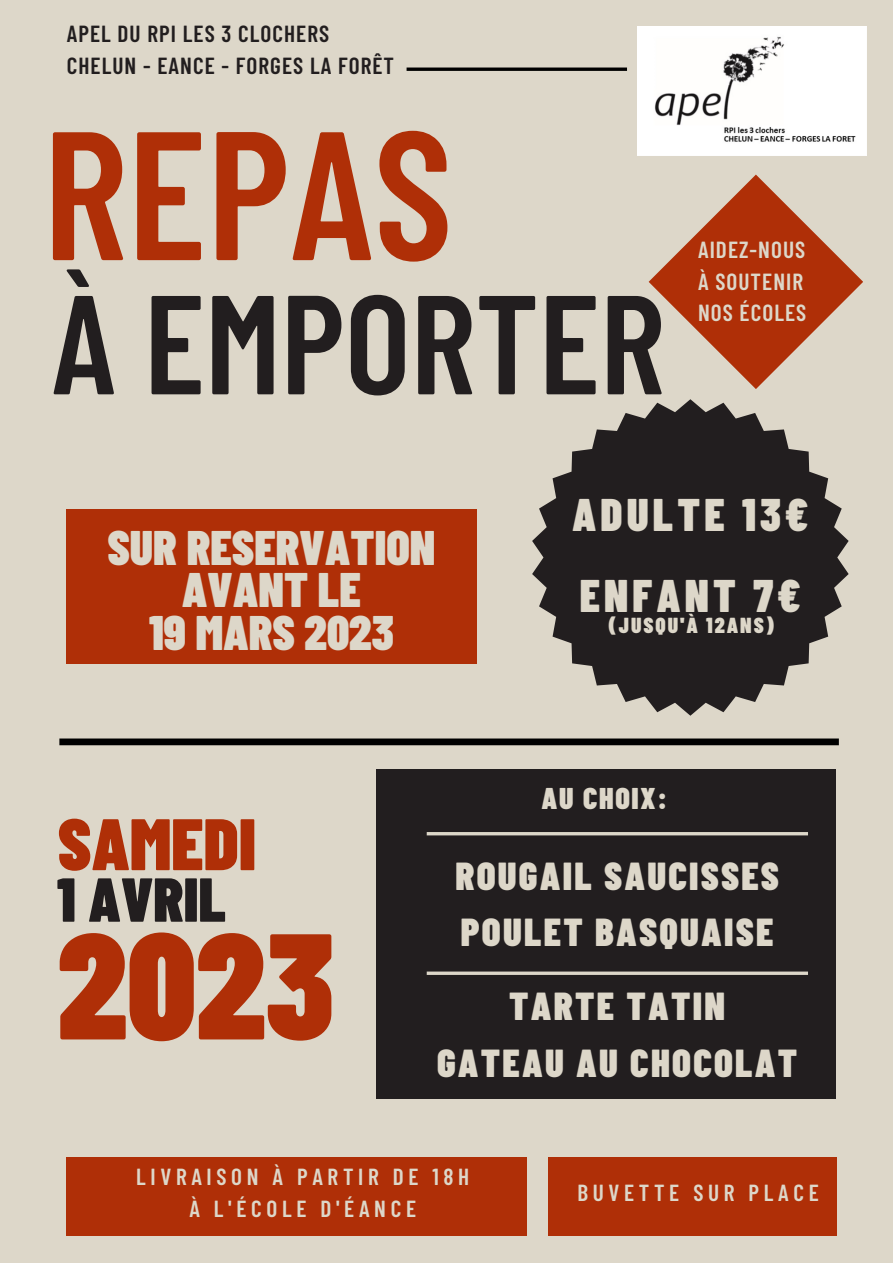
<style>
.page{position:relative;width:893px;height:1264px;background:#fff}
.page>*{position:absolute;margin:0;border:0;box-sizing:border-box;transform-origin:0 0}
.t1{font:600 182.55px "Barlow Condensed";color:#af2f07}
.t2{font:900 150.15px "Barlow Condensed";color:#af2f07}
.t3{font:600 140.4px "Barlow Condensed";color:#221e1f}
.t4{font:900 72.75px "Barlow Condensed";color:#af2f07}
.t5{font:900 61.95px "Barlow Condensed";color:#221e1f}
.t6{font:900 48.45px/42.8px "Barlow Condensed";color:#ddd7c9;text-align:center}
.t7{font:900 45.6px/81px "Barlow Condensed";letter-spacing:.09em;color:#ddd7c9}
.t8{font:900 39px/56.2px "Barlow Condensed";letter-spacing:.06em;color:#ddd7c9}
.t9{font:900 30px "Barlow Condensed";letter-spacing:.06em;color:#ddd7c9}
.t10{font:600 23.25px/31.5px "Barlow Condensed";letter-spacing:.2em;color:#ddd7c9;text-align:center}
.t11{font:600 23.25px/32.1px "Barlow Condensed";letter-spacing:.045em;color:#221e1f}
.t12{font:600 23.25px/31.5px "Barlow Condensed";letter-spacing:.045em;color:#ddd7c9}
.t13{font:900 21.6px "Barlow Condensed";letter-spacing:.09em;color:#ddd7c9}
</style>
<div class="page">
<div style="left:0;top:0;width:892px;height:1262px;background:#ddd7c9"></div>
<div style="left:67px;top:508px;width:409px;height:155px;background:#af2f07"></div>
<div style="left:376px;top:769px;width:459px;height:328px;background:#221e1f"></div>
<div style="left:548px;top:1156px;width:288px;height:79px;background:#af2f07"></div>
<div style="left:67px;top:1156px;width:459px;height:79px;background:#af2f07"></div>
<svg style="left:406px;top:67px;width:221px;height:4px"></svg>
<div style="left:59px;top:738px;width:779px;height:7px;background:#000"></div>
<hr style="left:426px;top:971px;width:382px;height:3px;background:#ddd7c9">
<svg style="left:648px;top:174px;width:215px;height:215px"></svg>
<img style="left:637px;top:26px;width:229px;height:130px">
<hr style="left:426px;top:832px;width:382px;height:3px;background:#ddd7c9">
<svg style="left:532px;top:399px;width:316px;height:316px;fill:#221e1f"></svg>
<p class="t11" style="left:67px;top:16px;width:329px">APEL DU RPI LES 3 CLOCHERS<br>CHELUN - EANCE - FORGES LA FORÊT</p>
<h1 class="t1" style="left:43px;top:77px;width:411px">REPAS</h1>
<h3 class="t3" style="left:52px;top:254px;width:614px">À EMPORTER</h3>
<p class="t12" style="left:698px;top:233px;width:110px">AIDEZ-NOUS<br>À SOUTENIR<br>NOS ÉCOLES</p>
<p class="t6" style="left:108px;top:524px;width:329px">SUR RESERVATION<br>AVANT LE<br>19 MARS 2023</p>
<p class="t7" style="left:572px;top:472px;width:238px">ADULTE 13€<br>ENFANT 7€</p>
<p class="t13" style="left:609px;top:612px;width:166px">(JUSQU'À 12ANS)</p>
<p class="t9" style="left:541px;top:779px;width:127px">AU CHOIX:</p>
<h3 class="t4" style="left:58px;top:797px;width:200px">SAMEDI</h3>
<h3 class="t5" style="left:57px;top:859px;width:171px">1 AVRIL</h3>
<h2 class="t2" style="left:58px;top:889px;width:278px">2023</h2>
<p class="t8" style="left:455px;top:845px;width:325px">ROUGAIL SAUCISSES<br>POULET BASQUAISE</p>
<p class="t8" style="left:437px;top:976px;width:362px;text-align:center">TARTE TATIN<br>GATEAU AU CHOCOLAT</p>
<p class="t10" style="left:136px;top:1160px;width:334px">LIVRAISON À PARTIR DE 18H<br>À L'ÉCOLE D'ÉANCE</p>
<p class="t10" style="left:577px;top:1175px;width:243px">BUVETTE SUR PLACE</p>
</div>
